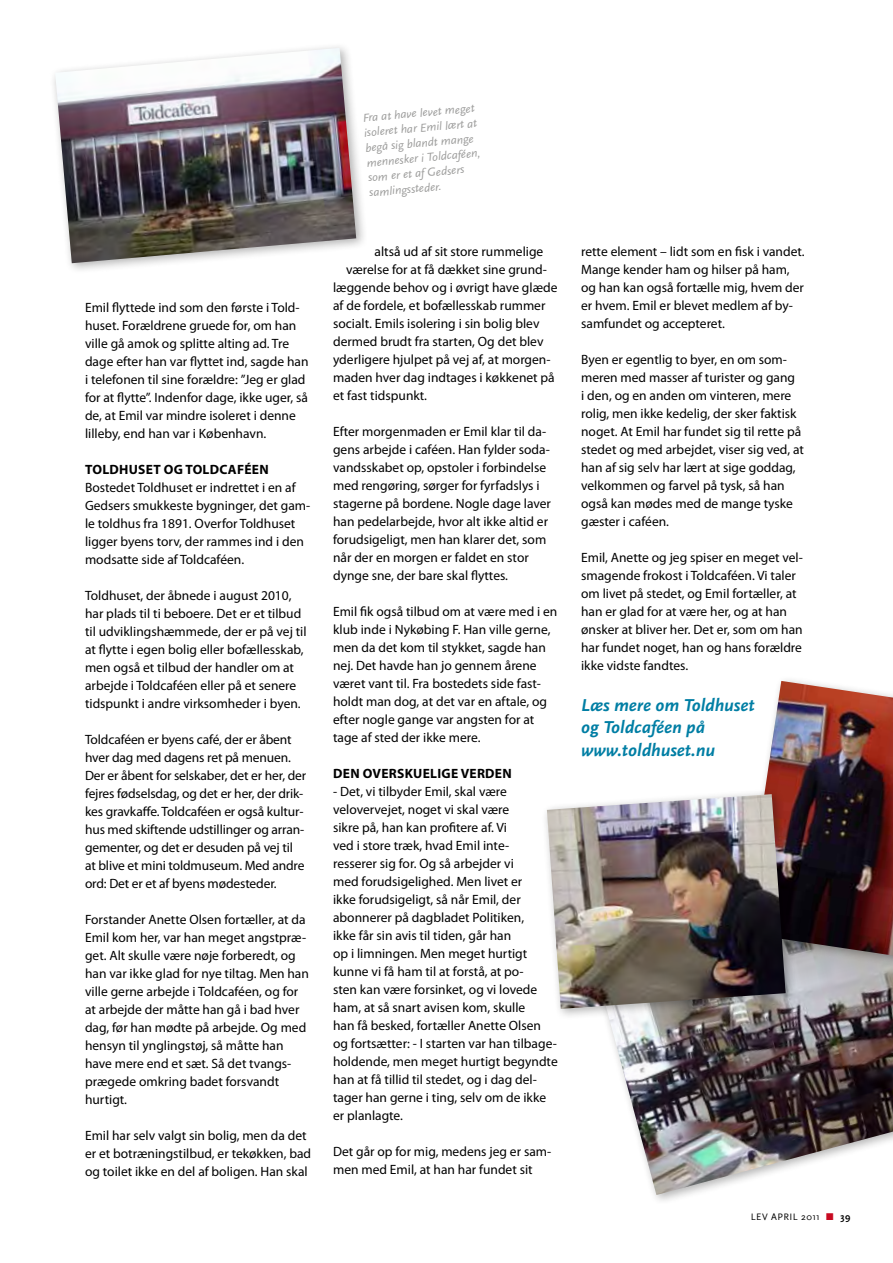
<style>
.page{position:relative;width:893px;height:1263px;background:#fff}
.page>*{position:absolute;margin:0;border:0;box-sizing:border-box;transform-origin:0 0}
.t1{font:italic 700 18px/22.5px "Scala Sans";color:#007ea4}
.t2{font:13.5px/18px "Myriad Pro";color:#000}
.t3{font:700 13.5px "Myriad Pro";letter-spacing:.02em;color:#000}
.t4{font:italic 12px/15px "Scala Sans";color:#9d9d9c}
.t5{font:9.75px "Scala Sans";letter-spacing:.05em;color:#000}
.s1{color:#c80a21}
.s2{font-weight:700}
</style>
<div class="page">
<img style="left:607px;top:1000px;width:286px;height:195px">
<div style="left:738px;top:675px;width:155px;height:325px;background:#000;opacity:.3"></div>
<img style="left:744px;top:681px;width:149px;height:274px">
<div style="left:49px;top:42px;width:319px;height:233px;background:#000;opacity:.3"></div>
<img style="left:55px;top:48px;width:301px;height:215px">
<div style="left:541px;top:788px;width:256px;height:232px;background:#000;opacity:.3"></div>
<img style="left:547px;top:794px;width:239px;height:215px">
<p class="t2" style="left:85px;top:298px;width:225px">Emil flyttede ind som den første i Told&shy;huset. Forældrene gruede for, om han ville gå amok og splitte alting ad. Tre dage efter han var flyttet ind, sagde han i telefonen til sine forældre: ”Jeg er glad for at flytte”. Indenfor dage, ikke uger, så de, at Emil var mindre isoleret i denne lilleby, end han var i København.</p>
<p class="t3" style="left:85px;top:461px;width:185px">TOLDHUSET OG TOLDCAFÉEN</p>
<p class="t2" style="left:85px;top:478px;width:227px">Bostedet Toldhuset er indrettet i en af Gedsers smukkeste bygninger, det gam&shy;le toldhus fra 1891. Overfor Toldhuset ligger byens torv, der rammes ind i den modsatte side af Toldcaféen.</p>
<p class="t2" style="left:85px;top:586px;width:223px">Toldhuset, der åbnede i august 2010, har plads til ti beboere. Det er et tilbud til udviklingshæmmede, der er på vej til at flytte i egen bolig eller bofællesskab, men også et tilbud der handler om at arbejde i Toldcaféen eller på et senere tidspunkt i andre virksomheder i byen.</p>
<p class="t2" style="left:85px;top:730px;width:223px">Toldcaféen er byens café, der er åbent hver dag med dagens ret på menuen.<br>Der er åbent for selskaber, det er her, der fejres fødselsdag, og det er her, der drik&shy;kes gravkaffe. Toldcaféen er også kultur&shy;hus med skiftende udstillinger og arran&shy;gementer, og det er desuden på vej til at blive et mini toldmuseum. Med andre ord: Det er et af byens mødesteder.</p>
<p class="t2" style="left:85px;top:910px;width:225px">Forstander Anette Olsen fortæller, at da Emil kom her, var han meget angstpræ&shy;get. Alt skulle være nøje forberedt, og han var ikke glad for nye tiltag. Men han ville gerne arbejde i Toldcaféen, og for at arbejde der måtte han gå i bad hver dag, før han mødte på arbejde. Og med hensyn til ynglingstøj, så måtte han have mere end et sæt. Så det tvangs&shy;prægede omkring badet forsvandt hurtigt.</p>
<p class="t2" style="left:85px;top:1126px;width:228px">Emil har selv valgt sin bolig, men da det er et botræningstilbud, er tekøkken, bad og toilet ikke en del af boligen. Han skal</p>
<p class="t4" style="left:362px;top:111px;width:116px;rotate:-5deg">Fra at have levet meget isoleret har Emil lært at begå sig blandt mange mennesker i Toldcaféen, som er et af Gedsers samlingssteder.</p>
<p class="t2" style="left:375px;top:242px;width:170px">altså ud af sit store rummelige</p>
<p class="t2" style="left:346px;top:260px;width:202px">værelse for at få dækket sine grund-</p>
<p class="t2" style="left:333px;top:278px;width:226px">læggende behov og i øvrigt have glæde</p>
<p class="t2" style="left:333px;top:296px;width:214px">af de fordele, et bofællesskab rummer</p>
<p class="t2" style="left:333px;top:314px;width:208px">socialt. Emils isolering i sin bolig blev</p>
<p class="t2" style="left:333px;top:332px;width:212px">dermed brudt fra starten, Og det blev</p>
<p class="t2" style="left:333px;top:350px;width:219px">yderligere hjulpet på vej af, at morgen-</p>
<p class="t2" style="left:333px;top:368px;width:223px">maden hver dag indtages i køkkenet på</p>
<p class="t2" style="left:333px;top:386px;width:95px">et fast tidspunkt.</p>
<p class="t2" style="left:333px;top:422px;width:219px">Efter morgenmaden er Emil klar til da&shy;gens arbejde i caféen. Han fylder soda&shy;vandsskabet op, opstoler i forbindelse med rengøring, sørger for fyrfadslys i stagerne på bordene. Nogle dage laver han pedelarbejde, hvor alt ikke altid er forudsigeligt, men han klarer det, som når der en morgen er faldet en stor dynge sne, der bare skal flyttes.</p>
<p class="t2" style="left:333px;top:602px;width:226px">Emil fik også tilbud om at være med i en klub inde i Nykøbing F. Han ville gerne, men da det kom til stykket, sagde han nej. Det havde han jo gennem årene været vant til. Fra bostedets side fast&shy;holdt man dog, at det var en aftale, og efter nogle gange var angsten for at tage af sted der ikke mere.</p>
<p class="t3" style="left:333px;top:766px;width:180px">DEN OVERSKUELIGE VERDEN</p>
<p class="t2" style="left:333px;top:782px;width:226px">- Det, vi tilbyder Emil, skal være velovervejet, noget vi skal være<br>sikre på, han kan profitere af. Vi<br>ved i store træk, hvad Emil inte-<br>resserer sig for. Og så arbejder vi<br>med forudsigelighed. Men livet er<br>ikke forudsigeligt, så når Emil, der abonnerer på dagbladet Politiken,<br>ikke får sin avis til tiden, går han<br>op i limningen. Men meget hurtigt kunne vi få ham til at forstå, at po-<br>sten kan være forsinket, og vi lovede ham, at så snart avisen kom, skulle<br>han få besked, fortæller Anette Olsen og fortsætter: - I starten var han tilbage&shy;holdende, men meget hurtigt begyndte han at få tillid til stedet, og i dag del&shy;tager han gerne i ting, selv om de ikke er planlagte.</p>
<p class="t2" style="left:333px;top:1142px;width:220px">Det går op for mig, medens jeg er sam&shy;men med Emil, at han har fundet sit</p>
<p class="t2" style="left:581px;top:242px;width:225px">rette element – lidt som en fisk i vandet.<br>Mange kender ham og hilser på ham, og han kan også fortælle mig, hvem der er hvem. Emil er blevet medlem af by&shy;samfundet og accepteret.</p>
<p class="t2" style="left:581px;top:350px;width:224px">Byen er egentlig to byer, en om som&shy;meren med masser af turister og gang<br>i den, og en anden om vinteren, mere rolig, men ikke kedelig, der sker faktisk noget. At Emil har fundet sig til rette på stedet og med arbejdet, viser sig ved, at han af sig selv har lært at sige goddag, velkommen og farvel på tysk, så han også kan mødes med de mange tyske gæster i caféen.</p>
<p class="t2" style="left:581px;top:548px;width:223px">Emil, Anette og jeg spiser en meget vel&shy;smagende frokost i Toldcaféen. Vi taler om livet på stedet, og Emil fortæller, at han er glad for at være her, og at han ønsker at bliver her. Det er, som om han har fundet noget, han og hans forældre ikke vidste fandtes.</p>
<h1 class="t1" style="left:581px;top:694px;width:175px">Læs mere om Toldhuset og Toldcaféen på www.toldhuset.nu</h1>
<p class="t5" style="left:751px;top:1211px;width:7px">LEV</p>
<p class="t5" style="left:771px;top:1211px;width:81px">April 2011 <span class="s1">■</span> <span class="s2">39</span></p>
</div>
